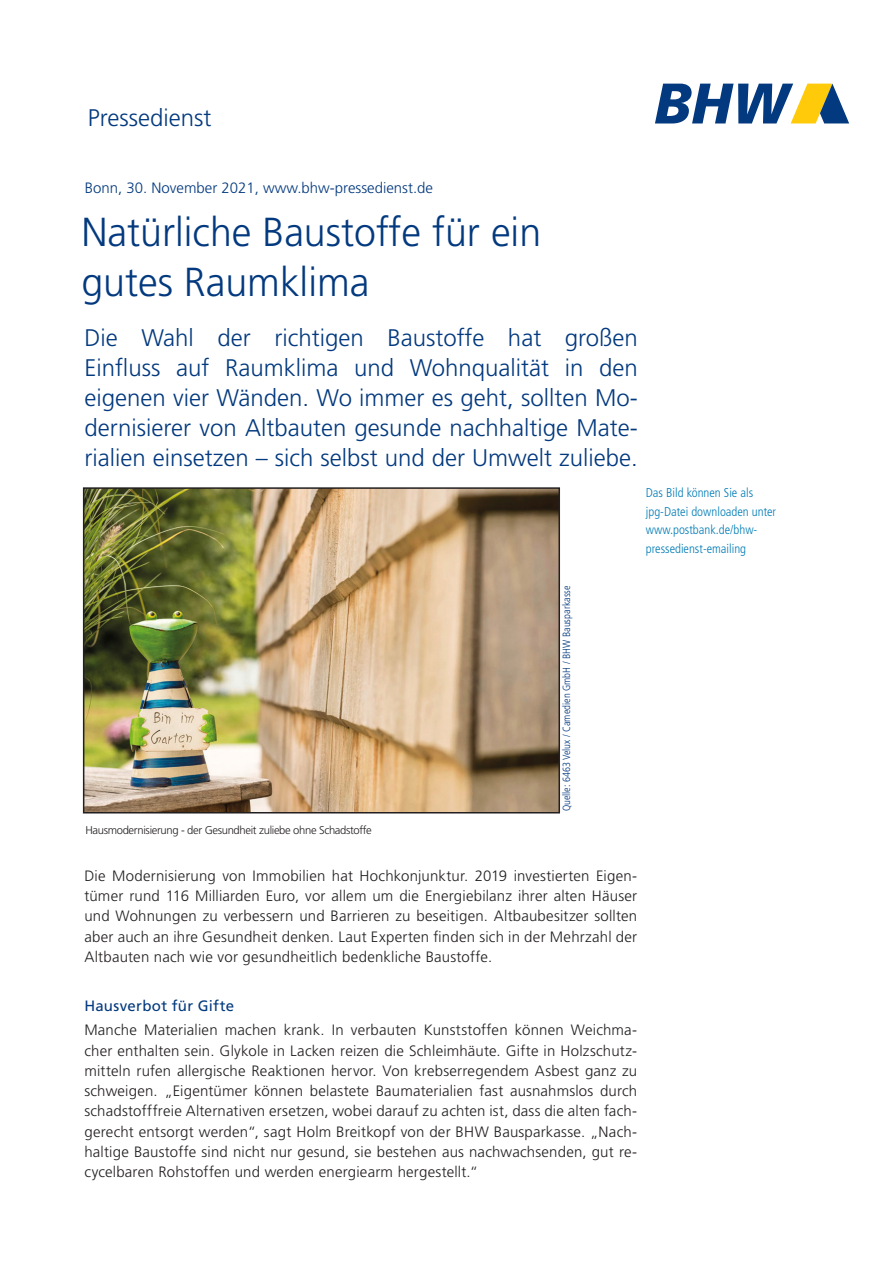
<style>
.page{position:relative;width:893px;height:1263px;background:#fff}
.page>*{position:absolute;margin:0;border:0;box-sizing:border-box;transform-origin:0 0}
.Headline{font:300 40.5px "Frutiger LT Std";color:#03397e}
.Headline-2{font:300 24px/30px "Frutiger LT Std";color:#03397e;text-align:justify}
.Headline_zum_Thema{font:300 15px/20.2px "Frutiger LT Std";letter-spacing:.015em;color:#231f20;text-align:justify}
.Datum{font:300 15px "Frutiger LT Std";color:#03397e}
.Headline_zum_Thema-2{font:15px "Frutiger LT Std";letter-spacing:.02em;color:#03397e}
.Maginalie{font:300 condensed 12.75px "Frutiger LT Std";color:#007cb6}
.Fließtext{font:300 11.25px "Frutiger LT Std";letter-spacing:-.03em;color:#231f20}
.t1{font:300 condensed 10.5px "Frutiger LT Std";color:#03397e}
</style>
<div class="page">
<svg style="left:655px;top:84px;width:194px;height:39px"></svg>
<img style="left:86px;top:490px;width:471px;height:320px">
<div style="left:83px;top:487px;width:477px;height:326px;border:2px solid #231f20"></div>
<p class="Headline-2" style="left:88px;top:103px;width:125px">Pressedienst</p>
<p class="Datum" style="left:85px;top:179px;width:350px">Bonn, 30. November 2021, www.bhw-pressedienst.de</p>
<p class="Headline" style="left:81px;top:209px;width:461px">Natürliche Baustoffe für ein</p>
<p class="Headline" style="left:81px;top:259px;width:290px">gutes Raumklima</p>
<p class="Headline-2" style="left:85px;top:323px;width:555px">Die Wahl der richtigen Baustoffe hat großen</p>
<p class="Headline-2" style="left:85px;top:353px;width:555px">Einfluss auf Raumklima und Wohnqualität in den</p>
<p class="Headline-2" style="left:85px;top:383px;width:555px">eigenen vier Wänden. Wo immer es geht, sollten Mo&shy;dernisierer von Altbauten gesunde nachhaltige Mate&shy;rialien einsetzen – sich selbst und der Umwelt zuliebe.</p>
<p class="Maginalie" style="left:646px;top:485px;width:109px">Das Bild können Sie als</p>
<p class="Maginalie" style="left:646px;top:504px;width:132px">jpg-Datei downloaden unter</p>
<p class="Maginalie" style="left:646px;top:523px;width:113px">www.postbank.de/bhw-</p>
<p class="Maginalie" style="left:646px;top:541px;width:102px">pressedienst-emailing</p>
<p class="Fließtext" style="left:85px;top:824px;width:288px">Hausmodernisierung - der Gesundheit zuliebe ohne Schadstoffe</p>
<p class="t1" style="left:561px;top:811px;width:227px;rotate:-90deg">Quelle: 6463 Velux / Camedien GmbH / BHW Bausparkasse</p>
<p class="Headline_zum_Thema" style="left:84px;top:866px;width:554px">Die Modernisierung von Immobilien hat Hochkonjunktur. 2019 investierten Eigen&shy;tümer rund 116 Milliarden Euro, vor allem um die Energiebilanz ihrer alten Häuser und Wohnungen zu verbessern und Barrieren zu beseitigen. Altbaubesitzer sollten aber auch an ihre Gesundheit denken. Laut Experten finden sich in der Mehrzahl der Altbauten nach wie vor gesundheitlich bedenkliche Baustoffe.</p>
<p class="Headline_zum_Thema-2" style="left:84px;top:997px;width:151px">Hausverbot für Gifte</p>
<p class="Headline_zum_Thema" style="left:84px;top:1020px;width:554px">Manche Materialien machen krank. In verbauten Kunststoffen können Weichma&shy;cher enthalten sein. Glykole in Lacken reizen die Schleimhäute. Gifte in Holzschutz&shy;mitteln rufen allergische Reaktionen hervor. Von krebserregendem Asbest ganz zu schweigen. „Eigentümer können belastete Baumaterialien fast ausnahmslos durch schadstofffreie Alternativen ersetzen, wobei darauf zu achten ist, dass die alten fach&shy;gerecht entsorgt werden“, sagt Holm Breitkopf von der BHW Bausparkasse. „Nach&shy;haltige Baustoffe sind nicht nur gesund, sie bestehen aus nachwachsenden, gut re&shy;cycelbaren Rohstoffen und werden energiearm hergestellt.“</p>
</div>
